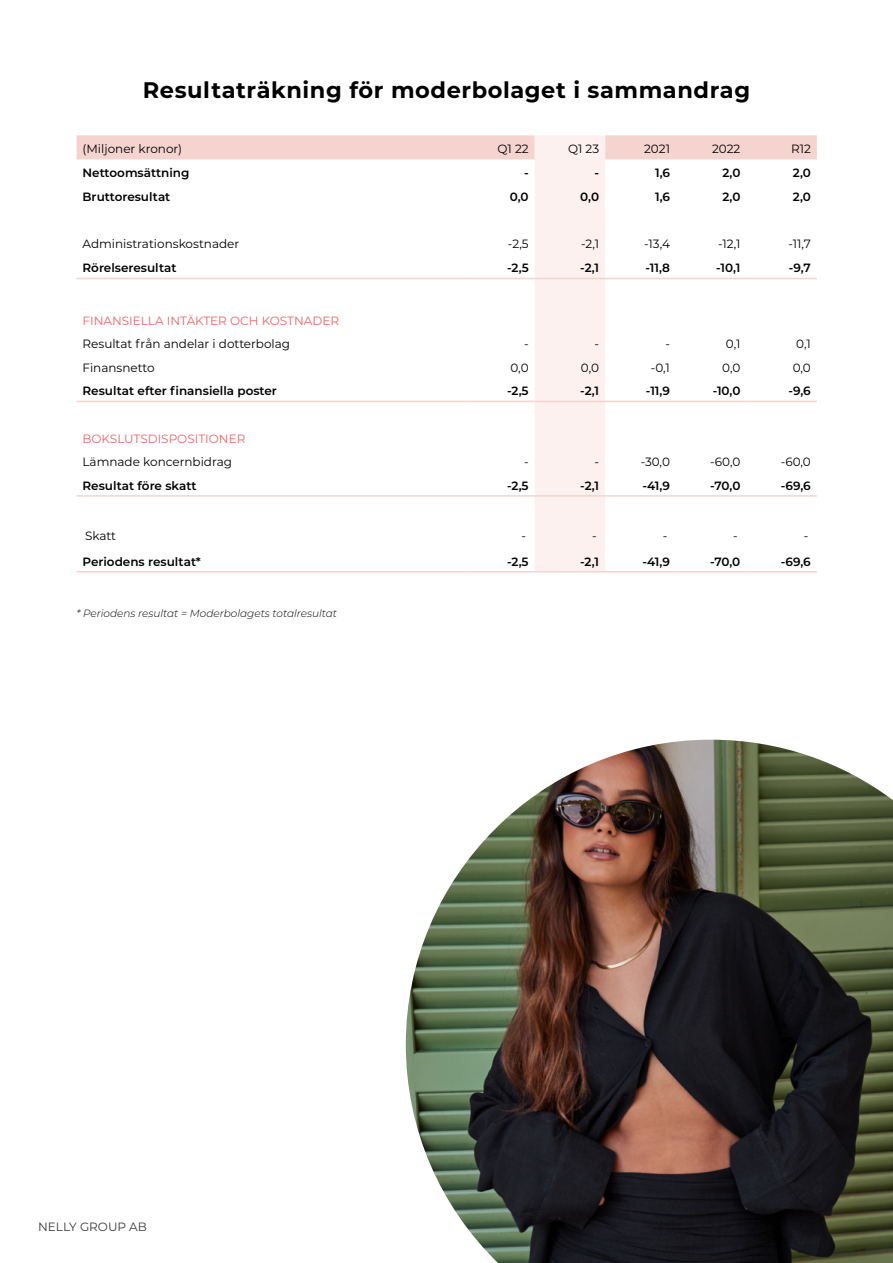
<style>
.page{position:relative;width:893px;height:1263px;background:#fff}
.page>*{position:absolute;margin:0;border:0;box-sizing:border-box;transform-origin:0 0}
.t1{font:700 22.5px "Montserrat";letter-spacing:.025em;color:#000}
.t2{font:600 12px "Montserrat";color:#000}
.t3{font:12px "Montserrat";color:#000}
.t4{font:12px "Montserrat";color:#ec6467}
.t5{font:12px "Montserrat";color:#3b3b3c}
.t6{font:italic 300 10.5px "Montserrat";color:#000}
</style>
<div class="page">
<svg style="left:77px;top:135px;width:740px;height:436px"></svg>
<hr style="left:77px;top:401px;width:395px;height:1px;background:#f5d4d0">
<hr style="left:472px;top:401px;width:63px;height:1px;background:#f5d4d0">
<hr style="left:535px;top:401px;width:70px;height:1px;background:#f5d4d0">
<hr style="left:605px;top:401px;width:71px;height:1px;background:#f5d4d0">
<hr style="left:676px;top:401px;width:70px;height:1px;background:#f5d4d0">
<hr style="left:746px;top:401px;width:71px;height:1px;background:#f5d4d0">
<hr style="left:77px;top:278px;width:395px;height:1px;background:#f5d4d0">
<hr style="left:472px;top:278px;width:63px;height:1px;background:#f5d4d0">
<hr style="left:535px;top:278px;width:70px;height:1px;background:#f5d4d0">
<hr style="left:605px;top:278px;width:71px;height:1px;background:#f5d4d0">
<hr style="left:676px;top:278px;width:70px;height:1px;background:#f5d4d0">
<hr style="left:746px;top:278px;width:71px;height:1px;background:#f5d4d0">
<hr style="left:77px;top:495px;width:395px;height:2px;background:#f5d4d0">
<hr style="left:472px;top:495px;width:63px;height:2px;background:#f5d4d0">
<hr style="left:535px;top:495px;width:70px;height:2px;background:#f5d4d0">
<hr style="left:605px;top:495px;width:71px;height:2px;background:#f5d4d0">
<hr style="left:676px;top:495px;width:70px;height:2px;background:#f5d4d0">
<hr style="left:746px;top:495px;width:71px;height:2px;background:#f5d4d0">
<hr style="left:77px;top:571px;width:395px;height:1px;background:#f5d4d0">
<hr style="left:472px;top:571px;width:63px;height:1px;background:#f5d4d0">
<hr style="left:535px;top:571px;width:70px;height:1px;background:#f5d4d0">
<hr style="left:605px;top:571px;width:71px;height:1px;background:#f5d4d0">
<hr style="left:676px;top:571px;width:70px;height:1px;background:#f5d4d0">
<hr style="left:746px;top:571px;width:71px;height:1px;background:#f5d4d0">
<img style="left:406px;top:740px;width:487px;height:523px">
<h1 class="t1" style="left:143px;top:74px;width:609px">Resultaträkning för moderbolaget i sammandrag</h1>
<p class="t3" style="left:83px;top:140px;width:101px">(Miljoner kronor)</p>
<p class="t3" style="left:498px;top:140px;width:33px">Q1 22</p>
<p class="t3" style="left:568px;top:140px;width:33px">Q1 23</p>
<p class="t3" style="left:644px;top:140px;width:27px">2021</p>
<p class="t3" style="left:712px;top:140px;width:30px">2022</p>
<p class="t3" style="left:791px;top:140px;width:21px">R12</p>
<p class="t2" style="left:83px;top:164px;width:108px">Nettoomsättning</p>
<p class="t2" style="left:524px;top:164px;width:6px">-</p>
<p class="t2" style="left:594px;top:164px;width:6px">-</p>
<p class="t2" style="left:655px;top:164px;width:16px">1,6</p>
<p class="t2" style="left:722px;top:164px;width:19px">2,0</p>
<p class="t2" style="left:793px;top:164px;width:19px">2,0</p>
<p class="t2" style="left:83px;top:188px;width:89px">Bruttoresultat</p>
<p class="t2" style="left:510px;top:188px;width:20px">0,0</p>
<p class="t2" style="left:580px;top:188px;width:20px">0,0</p>
<p class="t2" style="left:655px;top:188px;width:16px">1,6</p>
<p class="t2" style="left:722px;top:188px;width:19px">2,0</p>
<p class="t2" style="left:793px;top:188px;width:19px">2,0</p>
<p class="t3" style="left:83px;top:235px;width:158px">Administrationskostnader</p>
<p class="t3" style="left:508px;top:235px;width:22px">-2,5</p>
<p class="t3" style="left:581px;top:235px;width:20px">-2,1</p>
<p class="t3" style="left:644px;top:235px;width:27px">-13,4</p>
<p class="t3" style="left:718px;top:235px;width:24px">-12,1</p>
<p class="t3" style="left:788px;top:235px;width:24px">-11,7</p>
<p class="t2" style="left:83px;top:259px;width:95px">Rörelseresultat</p>
<p class="t2" style="left:507px;top:259px;width:23px">-2,5</p>
<p class="t2" style="left:580px;top:259px;width:20px">-2,1</p>
<p class="t2" style="left:646px;top:259px;width:26px">-11,8</p>
<p class="t2" style="left:716px;top:259px;width:26px">-10,1</p>
<p class="t2" style="left:789px;top:259px;width:24px">-9,7</p>
<p class="t4" style="left:83px;top:312px;width:258px">FINANSIELLA INTÄKTER OCH KOSTNADER</p>
<p class="t3" style="left:83px;top:336px;width:209px">Resultat från andelar i dotterbolag</p>
<p class="t3" style="left:524px;top:336px;width:6px">-</p>
<p class="t3" style="left:594px;top:336px;width:6px">-</p>
<p class="t3" style="left:665px;top:336px;width:6px">-</p>
<p class="t3" style="left:726px;top:336px;width:16px">0,1</p>
<p class="t3" style="left:796px;top:336px;width:16px">0,1</p>
<p class="t3" style="left:83px;top:359px;width:74px">Finansnetto</p>
<p class="t3" style="left:510px;top:359px;width:20px">0,0</p>
<p class="t3" style="left:581px;top:359px;width:20px">0,0</p>
<p class="t3" style="left:651px;top:359px;width:21px">-0,1</p>
<p class="t3" style="left:722px;top:359px;width:20px">0,0</p>
<p class="t3" style="left:793px;top:359px;width:20px">0,0</p>
<p class="t2" style="left:83px;top:383px;width:196px">Resultat efter finansiella poster</p>
<p class="t2" style="left:507px;top:383px;width:23px">-2,5</p>
<p class="t2" style="left:580px;top:383px;width:20px">-2,1</p>
<p class="t2" style="left:646px;top:383px;width:25px">-11,9</p>
<p class="t2" style="left:713px;top:383px;width:29px">-10,0</p>
<p class="t2" style="left:788px;top:383px;width:24px">-9,6</p>
<p class="t4" style="left:83px;top:430px;width:164px">BOKSLUTSDISPOSITIONER</p>
<p class="t3" style="left:83px;top:454px;width:151px">Lämnade koncernbidrag</p>
<p class="t3" style="left:524px;top:454px;width:6px">-</p>
<p class="t3" style="left:594px;top:454px;width:6px">-</p>
<p class="t3" style="left:641px;top:454px;width:31px">-30,0</p>
<p class="t3" style="left:710px;top:454px;width:32px">-60,0</p>
<p class="t3" style="left:781px;top:454px;width:32px">-60,0</p>
<p class="t2" style="left:83px;top:477px;width:115px">Resultat före skatt</p>
<p class="t2" style="left:507px;top:477px;width:23px">-2,5</p>
<p class="t2" style="left:580px;top:477px;width:20px">-2,1</p>
<p class="t2" style="left:642px;top:477px;width:29px">-41,9</p>
<p class="t2" style="left:710px;top:477px;width:32px">-70,0</p>
<p class="t2" style="left:781px;top:477px;width:31px">-69,6</p>
<p class="t3" style="left:85px;top:527px;width:33px">Skatt</p>
<p class="t3" style="left:522px;top:527px;width:6px">-</p>
<p class="t3" style="left:592px;top:527px;width:6px">-</p>
<p class="t3" style="left:663px;top:527px;width:6px">-</p>
<p class="t3" style="left:733px;top:527px;width:6px">-</p>
<p class="t3" style="left:804px;top:527px;width:6px">-</p>
<p class="t2" style="left:82px;top:553px;width:120px">Periodens resultat*</p>
<p class="t2" style="left:507px;top:553px;width:23px">-2,5</p>
<p class="t2" style="left:580px;top:553px;width:20px">-2,1</p>
<p class="t2" style="left:642px;top:553px;width:29px">-41,9</p>
<p class="t2" style="left:710px;top:553px;width:32px">-70,0</p>
<p class="t2" style="left:781px;top:553px;width:31px">-69,6</p>
<p class="t6" style="left:77px;top:606px;width:262px">* Periodens resultat = Moderbolagets totalresultat</p>
<p class="t5" style="left:38px;top:1218px;width:110px">NELLY GROUP AB</p>
</div>
